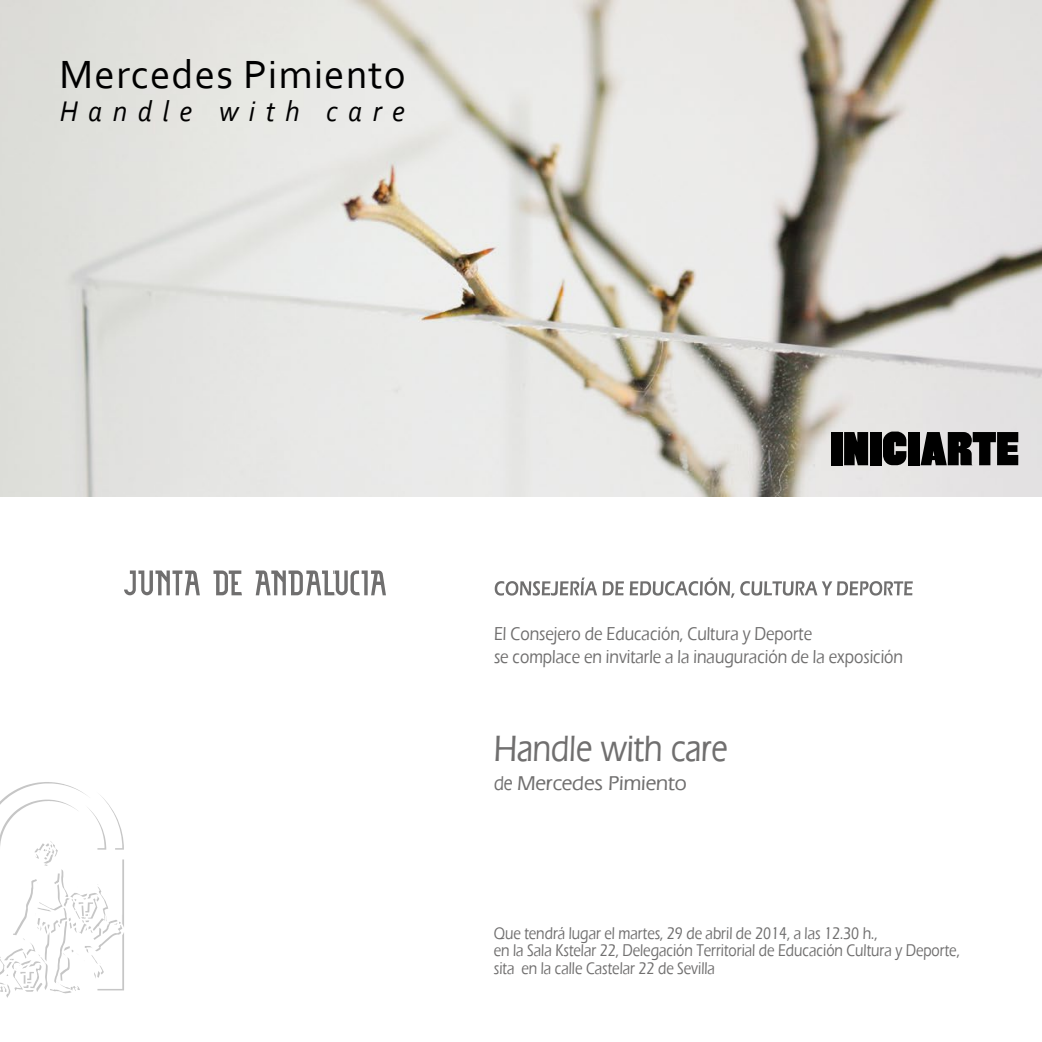
<style>
.page{position:relative;width:1042px;height:1042px;background:#fff}
.page>*{position:absolute;margin:0;border:0;box-sizing:border-box;transform-origin:0 0}
.t1{font:41.3px "Corbel";letter-spacing:.025em;color:#000}
.t2{font:500 38.5px "Eras IT Cby BT";color:#706f6f;scale:.83 1}
.t3{font:italic 29.75px "Corbel";letter-spacing:.375em;color:#000;scale:.94 1}
.t4{font:500 21px "Eras IT Cby BT";color:#706f6f;scale:.83 1}
.t5{font:500 19.25px/23.3px "Eras ITC";color:#706f6f;scale:.82 1}
.t6{font:500 17.5px/17.5px "Eras ITC";color:#706f6f;scale:.8 1}
</style>
<div class="page">
<svg style="left:124px;top:570px;width:262px;height:25px"></svg>
<svg style="left:0;top:782px;width:124px;height:216px"></svg>
<svg style="left:494px;top:577px;width:129px;height:18px"></svg>
<svg style="left:629px;top:577px;width:105px;height:21px"></svg>
<svg style="left:740px;top:581px;width:172px;height:14px"></svg>
<img style="left:0;top:0;width:1041px;height:496px">
<div style="left:830px;top:432px;width:12px;height:33px;background:#000"></div>
<svg style="left:844px;top:432px;width:24px;height:33px"></svg>
<div style="left:870px;top:432px;width:11px;height:33px;background:#000"></div>
<div style="left:907px;top:432px;width:12px;height:33px;background:#000"></div>
<svg style="left:882px;top:431px;width:24px;height:34px"></svg>
<svg style="left:920px;top:432px;width:98px;height:33px"></svg>
<h1 class="t1" style="left:60px;top:49px;width:348px">Mercedes Pimiento</h1>
<h3 class="t3" style="left:60px;top:93px;width:368px">Handle with care</h3>
<p class="t5" style="left:494px;top:622px;width:500px">El Consejero de Educación, Cultura y Deporte<br>se complace en invitarle a la inauguración de la exposición</p>
<h2 class="t2" style="left:494px;top:725px;width:283px">Handle with care</h2>
<p class="t4" style="left:494px;top:770px;width:234px">de Mercedes Pimiento</p>
<p class="t6" style="left:493px;top:924px;width:584px">Que tendrá lugar el martes, 29 de abril de 2014, a las 12.30 h.,<br>en la Sala Kstelar 22, Delegación Territorial de Educación Cultura y Deporte, sita en la calle Castelar 22 de Sevilla</p>
</div>
